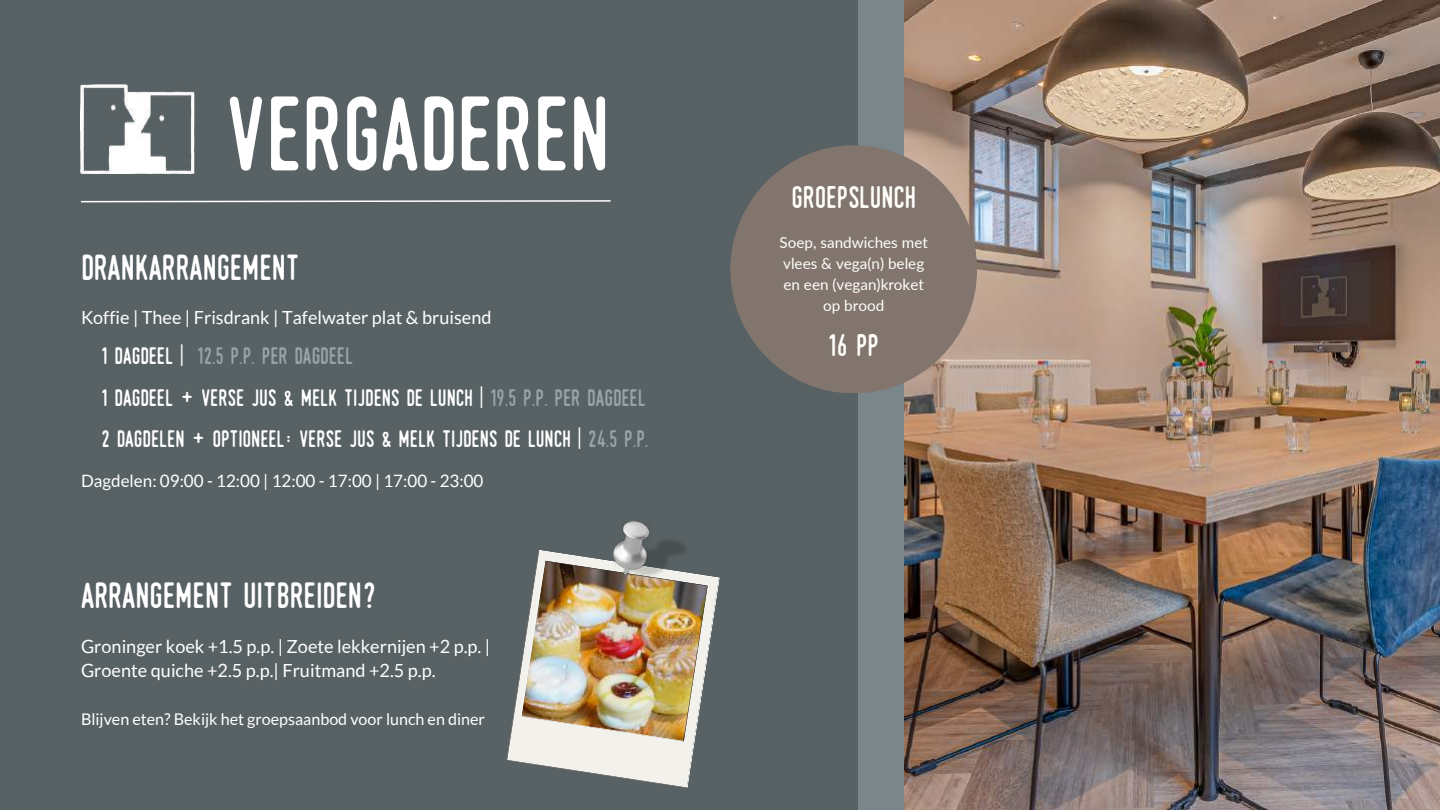
<style>
.page{position:relative;width:1440px;height:810px;background:#fff}
.page>*{position:absolute;margin:0;border:0;box-sizing:border-box;transform-origin:0 0}
.t1{font:102px "Monthoers 2.0 Clean";color:#fff}
.t2{font:35.3px "Monthoers 2.0 Clean";color:#fff}
.t3{font:35px "Monthoers 2.0 Clean";color:#fff}
.t4{font:30.2px "Monthoers 2.0 Clean";color:#fffefa}
.t5{font:23px "Monthoers 2.0 Clean";color:#fff}
.t6{font:23px "Monthoers 2.0 Clean";color:#95a5a8}
.t7{font:18.1px/24.8px "Lato";color:#fff}
.t8{font:17px "Lato";color:#fff}
.t9{font:16.1px "Lato";color:#fff}
.t10{font:15.3px/21.1px "Lato";color:#fffefa;text-align:center}
.s1{color:#fff}
.s2{color:#95a5a8}
</style>
<div class="page">
<img style="left:904px;top:0;width:536px;height:810px">
<div style="left:0;top:0;width:904px;height:810px;background:#7a8689"></div>
<div style="left:0;top:0;width:857px;height:810px;background:#586163"></div>
<div style="left:730px;top:145px;width:247px;height:248px;background:#81756e;border-radius:50%"></div>
<svg style="left:81px;top:200px;width:530px;height:3px"></svg>
<img style="left:80px;top:84px;width:115px;height:89px">
<svg style="left:506px;top:668px;width:15px;height:95px"></svg>
<img style="left:521px;top:550px;width:199px;height:238px">
<img style="left:613px;top:521px;width:75px;height:57px">
<h1 class="t1" style="left:225px;top:76px;width:386px">VERGADEREN</h1>
<h3 class="t3" style="left:81px;top:247px;width:220px">DRANKARRANGEMENT</h3>
<p class="t7" style="left:81px;top:304px;width:412px">Koffie | Thee | Frisdrank | Tafelwater plat &amp; bruisend</p>
<p class="t6" style="left:102px;top:343px;width:253px"><span class="s1">1 DAGDEEL |</span> 12.5 P.P. PER DAGDEEL</p>
<p class="t5" style="left:102px;top:385px;width:546px">1 DAGDEEL + VERSE JUS &amp; MELK TIJDENS DE LUNCH | <span class="s2">19.5 P.P. PER DAGDEEL</span></p>
<p class="t5" style="left:102px;top:425px;width:549px">2 DAGDELEN + OPTIONEEL: VERSE JUS &amp; MELK TIJDENS DE LUNCH | <span class="s2">24.5 P.P.</span></p>
<p class="t8" style="left:81px;top:470px;width:404px">Dagdelen: 09:00 - 12:00 | 12:00 - 17:00 | 17:00 - 23:00</p>
<h2 class="t2" style="left:81px;top:576px;width:297px">ARRANGEMENT UITBREIDEN?</h2>
<p class="t7" style="left:81px;top:633px;width:411px">Groninger koek +1.5 p.p. | Zoete lekkernijen +2 p.p. |<br>Groente quiche +2.5 p.p.| Fruitmand +2.5 p.p.</p>
<p class="t9" style="left:81px;top:709px;width:406px">Blijven eten? Bekijk het groepsaanbod voor lunch en diner</p>
<h3 class="t4" style="left:791px;top:180px;width:126px">GROEPSLUNCH</h3>
<p class="t10" style="left:780px;top:231px;width:150px">Soep, sandwiches met vlees &amp; vega(n) beleg en een (vegan)kroket op brood</p>
<h3 class="t4" style="left:829px;top:328px;width:52px">16 PP</h3>
</div>
